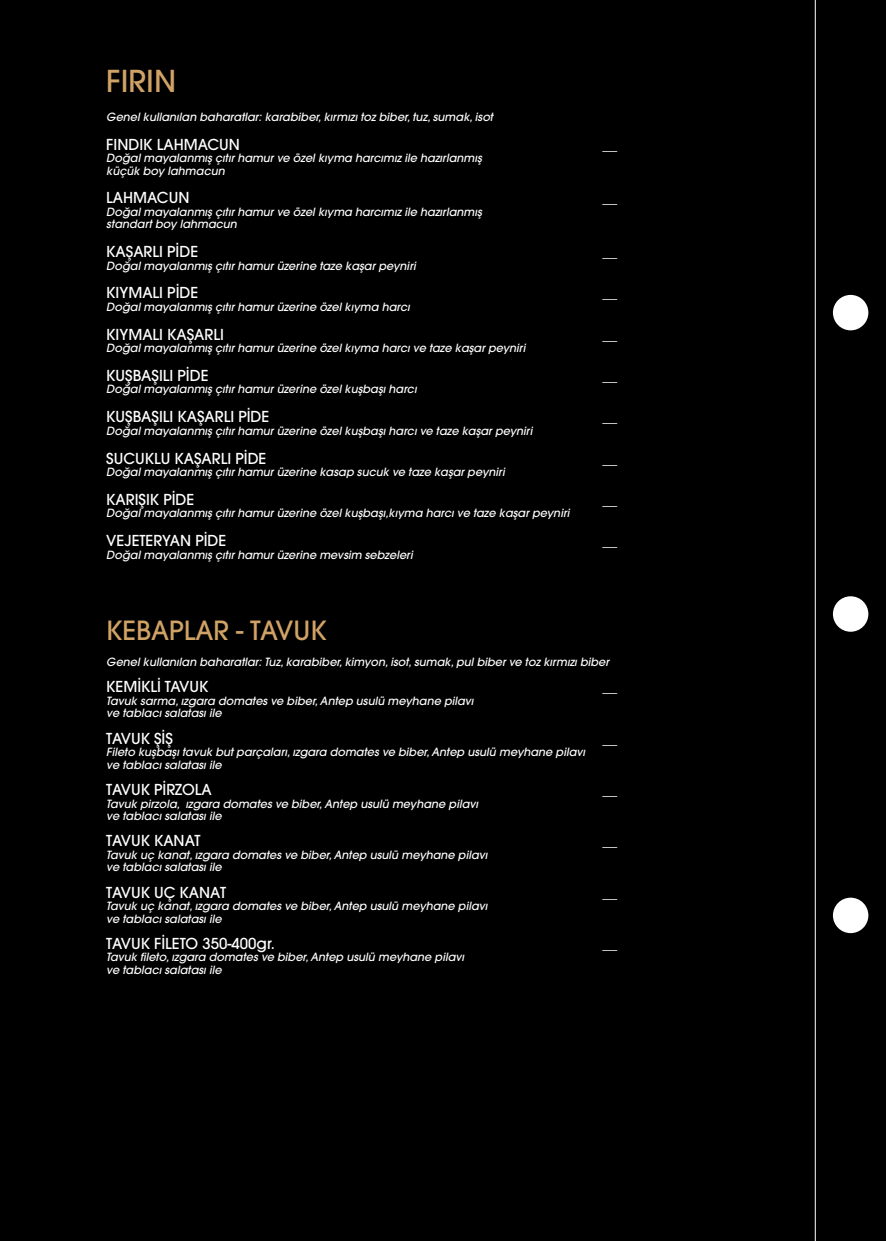
<style>
.page{position:relative;width:886px;height:1241px;background:#fff}
.page>*{position:absolute;margin:0;border:0;box-sizing:border-box;transform-origin:0 0}
.t1{font:30px "Avant Garde LT Medium";color:#d0a265}
.t2{font:26.25px "Avant Garde LT Medium";color:#d0a265}
.t3{font:15px "Avant Garde LT Medium";color:#fff}
.t4{font:italic 11.25px/12.5px "Avant Garde LT Medium";color:#fff}
</style>
<div class="page">
<div style="left:0;top:0;width:886px;height:1240px;background:#000"></div>
<div style="left:833px;top:295px;width:35px;height:35px;background:#fff;border-radius:50%"></div>
<div style="left:833px;top:897px;width:35px;height:35px;background:#fff;border-radius:50%"></div>
<div style="left:833px;top:596px;width:35px;height:35px;background:#fff;border-radius:50%"></div>
<hr style="left:815px;top:0;width:1px;height:1240px;background:#fff">
<h1 class="t1" style="left:106px;top:63px;width:71px">FIRIN</h1>
<p class="t4" style="left:106px;top:110px;width:388px">Genel kullanılan baharatlar: karabiber, kırmızı toz biber, tuz, sumak, isot</p>
<h3 class="t3" style="left:106px;top:135px;width:135px">FINDIK LAHMACUN</h3>
<p class="t4" style="left:106px;top:152px;width:377px">Doğal mayalanmış çıtır hamur ve özel kıyma harcımız ile hazırlanmış küçük boy lahmacun</p>
<h3 class="t3" style="left:106px;top:188px;width:85px">LAHMACUN</h3>
<p class="t4" style="left:106px;top:205px;width:377px">Doğal mayalanmış çıtır hamur ve özel kıyma harcımız ile hazırlanmış standart boy lahmacun</p>
<h3 class="t3" style="left:106px;top:242px;width:93px">KAŞARLI PİDE</h3>
<p class="t4" style="left:106px;top:259px;width:311px">Doğal mayalanmış çıtır hamur üzerine taze kaşar peyniri</p>
<h3 class="t3" style="left:106px;top:283px;width:93px">KIYMALI PİDE</h3>
<p class="t4" style="left:106px;top:300px;width:305px">Doğal mayalanmış çıtır hamur üzerine özel kıyma harcı</p>
<h3 class="t3" style="left:106px;top:325px;width:119px">KIYMALI KAŞARLI</h3>
<p class="t4" style="left:106px;top:342px;width:421px">Doğal mayalanmış çıtır hamur üzerine özel kıyma harcı ve taze kaşar peyniri</p>
<h3 class="t3" style="left:106px;top:366px;width:104px">KUŞBAŞILI PİDE</h3>
<p class="t4" style="left:106px;top:383px;width:312px">Doğal mayalanmış çıtır hamur üzerine özel kuşbaşı harcı</p>
<h3 class="t3" style="left:106px;top:407px;width:165px">KUŞBAŞILI KAŞARLI PİDE</h3>
<p class="t4" style="left:106px;top:424px;width:427px">Doğal mayalanmış çıtır hamur üzerine özel kuşbaşı harcı ve taze kaşar peyniri</p>
<h3 class="t3" style="left:106px;top:448px;width:162px">SUCUKLU KAŞARLI PİDE</h3>
<p class="t4" style="left:106px;top:465px;width:400px">Doğal mayalanmış çıtır hamur üzerine kasap sucuk ve taze kaşar peyniri</p>
<h3 class="t3" style="left:106px;top:490px;width:90px">KARIŞIK PİDE</h3>
<p class="t4" style="left:106px;top:507px;width:465px">Doğal mayalanmış çıtır hamur üzerine özel kuşbaşı,kıyma harcı ve taze kaşar peyniri</p>
<h3 class="t3" style="left:106px;top:531px;width:122px">VEJETERYAN PİDE</h3>
<p class="t4" style="left:106px;top:548px;width:308px">Doğal mayalanmış çıtır hamur üzerine mevsim sebzeleri</p>
<h3 class="t3" style="left:602px;top:135px;width:16px">__</h3>
<h3 class="t3" style="left:602px;top:188px;width:16px">__</h3>
<h3 class="t3" style="left:602px;top:242px;width:16px">__</h3>
<h3 class="t3" style="left:602px;top:283px;width:16px">__</h3>
<h3 class="t3" style="left:602px;top:325px;width:16px">__</h3>
<h3 class="t3" style="left:602px;top:366px;width:16px">__</h3>
<h3 class="t3" style="left:602px;top:407px;width:16px">__</h3>
<h3 class="t3" style="left:602px;top:448px;width:16px">__</h3>
<h3 class="t3" style="left:602px;top:490px;width:16px">__</h3>
<h3 class="t3" style="left:602px;top:531px;width:16px">__</h3>
<h2 class="t2" style="left:106px;top:614px;width:222px">KEBAPLAR - TAVUK</h2>
<p class="t4" style="left:106px;top:655px;width:504px">Genel kullanılan baharatlar: Tuz, karabiber, kimyon, isot, sumak, pul biber ve toz kırmızı biber</p>
<h3 class="t3" style="left:106px;top:677px;width:104px">KEMİKLİ TAVUK</h3>
<h3 class="t3" style="left:602px;top:677px;width:16px">__</h3>
<p class="t4" style="left:106px;top:694px;width:369px">Tavuk sarma, ızgara domates ve biber, Antep usulü meyhane pilavı ve tablacı salatası ile</p>
<h3 class="t3" style="left:106px;top:728px;width:68px">TAVUK ŞİŞ</h3>
<h3 class="t3" style="left:602px;top:728px;width:16px">__</h3>
<p class="t4" style="left:106px;top:745px;width:480px">Fileto kuşbaşı tavuk but parçaları, ızgara domates ve biber, Antep usulü meyhane pilavı ve tablacı salatası ile</p>
<h3 class="t3" style="left:106px;top:780px;width:107px">TAVUK PİRZOLA</h3>
<h3 class="t3" style="left:602px;top:780px;width:16px">__</h3>
<p class="t4" style="left:106px;top:797px;width:373px">Tavuk pirzola, ızgara domates ve biber, Antep usulü meyhane pilavı ve tablacı salatası ile</p>
<h3 class="t3" style="left:106px;top:831px;width:96px">TAVUK KANAT</h3>
<h3 class="t3" style="left:602px;top:831px;width:16px">__</h3>
<p class="t4" style="left:106px;top:848px;width:383px">Tavuk uç kanat, ızgara domates ve biber, Antep usulü meyhane pilavı ve tablacı salatası ile</p>
<h3 class="t3" style="left:106px;top:882px;width:121px">TAVUK UÇ KANAT</h3>
<p class="t4" style="left:106px;top:899px;width:383px">Tavuk uç kanat, ızgara domates ve biber, Antep usulü meyhane pilavı ve tablacı salatası ile</p>
<h3 class="t3" style="left:106px;top:933px;width:170px">TAVUK FİLETO 350-400gr.</h3>
<h3 class="t3" style="left:602px;top:933px;width:16px">__</h3>
<p class="t4" style="left:106px;top:950px;width:359px">Tavuk fileto, ızgara domates ve biber, Antep usulü meyhane pilavı ve tablacı salatası ile</p>
</div>
